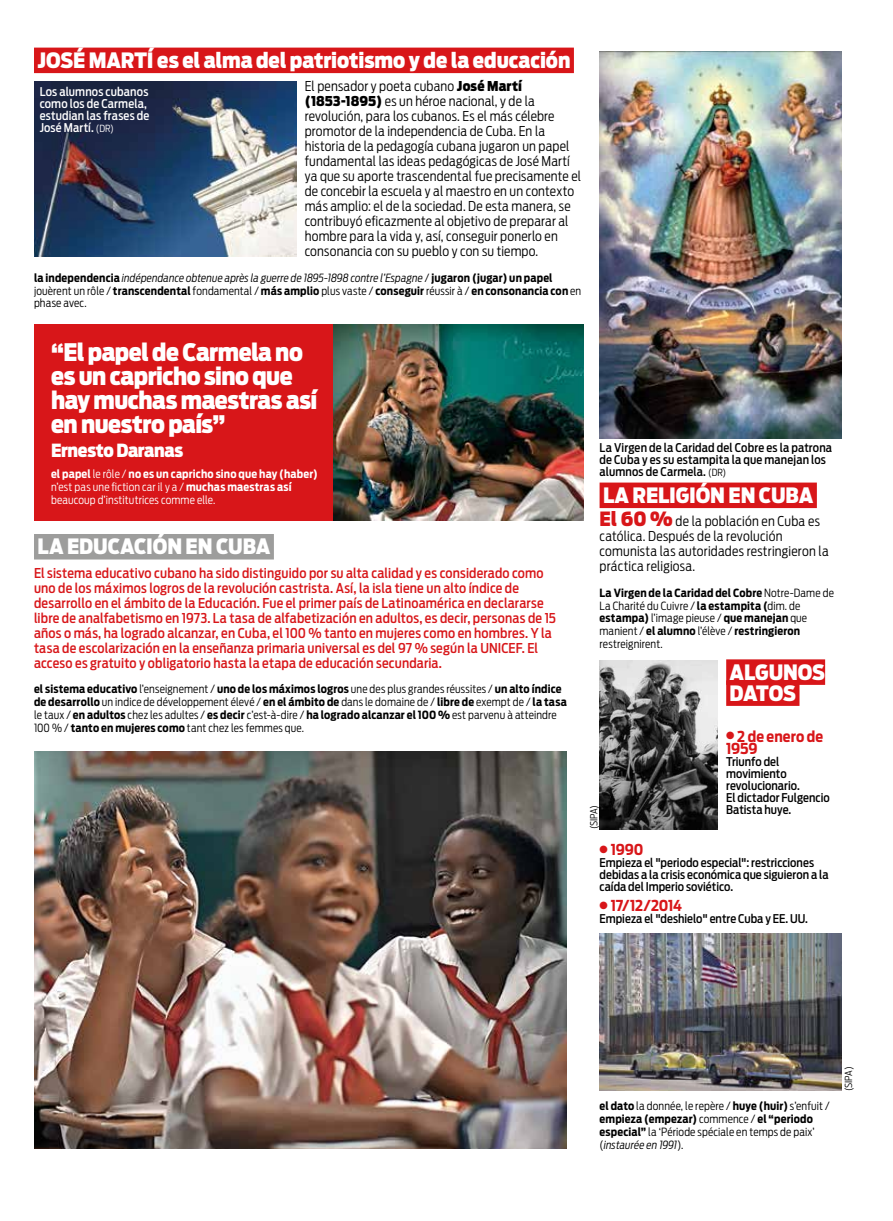
<style>
.page{position:relative;width:893px;height:1221px;background:#fff}
.page>*{position:absolute;margin:0;border:0;box-sizing:border-box;transform-origin:0 0}
.t1{font:900 24px/24px "Antenna Cond";letter-spacing:-.02em;color:#fff}
.t2{font:900 21px/21px "Antenna Cond";letter-spacing:-.005em;color:#fff}
.t3{font:900 18px "Antenna Cond";letter-spacing:-.02em;color:#fff}
.t4{font:700 15px/12px "Antenna Cond";letter-spacing:-.01em;color:#d81619}
.t5{font:300 13.5px/15px "Antenna Cond";letter-spacing:.015em;color:#000}
.t6{font:500 13.5px/15px "Antenna Cond";letter-spacing:.01em;color:#d81619}
.t7{font:500 12px/12px "Antenna Cond";letter-spacing:.005em;color:#000}
.t8{font:500 12px/12px "Antenna Cond";letter-spacing:.015em;color:#fff}
.t9{font:300 11.25px/12.8px "Antenna Cond";letter-spacing:.015em;color:#000}
.t10{font:700 11.25px/12.8px "Antenna Cond";color:#000}
.t11{font:300 11.25px/12.8px "Antenna Cond";letter-spacing:.015em;color:#fff}
.t12{font:300 9.75px "Antenna Cond";letter-spacing:-.005em;color:#000}
.s1{font-weight:900}
.s2{font-weight:300;font-style:italic}
.s3{font-weight:300}
.s4{font-weight:300;font-size:9.75px}
.s5{font-weight:700}
.s6{font-weight:900;font-size:19.5px;color:#d81619}
.s7{font-style:italic}
</style>
<div class="page">
<div style="left:726px;top:659px;width:99px;height:26px;background:#d81619"></div>
<div style="left:726px;top:680px;width:73px;height:26px;background:#d81619"></div>
<div style="left:34px;top:324px;width:305px;height:196px;background:#d81619"></div>
<div style="left:34px;top:534px;width:240px;height:25px;background:#9d9d9c"></div>
<div style="left:34px;top:48px;width:540px;height:25px;background:#d81619"></div>
<div style="left:600px;top:482px;width:217px;height:26px;background:#d81619"></div>
<img style="left:34px;top:751px;width:533px;height:397px">
<img style="left:34px;top:82px;width:262px;height:174px">
<img style="left:600px;top:51px;width:242px;height:387px">
<img style="left:600px;top:660px;width:118px;height:169px">
<img style="left:334px;top:324px;width:250px;height:196px">
<img style="left:600px;top:933px;width:242px;height:157px">
<h2 class="t2" style="left:37px;top:50px;width:534px">JOSÉ MARTÍ es el alma del patriotismo y de la educación</h2>
<p class="t5" style="left:305px;top:79px;width:278px">El pensador y poeta cubano <span class="s1">José Martí (1853-1895)</span> es un héroe nacional, y de la revolución, para los cubanos. Es el más célebre promotor de la independencia de Cuba. En la historia de la pedagogía cubana jugaron un papel fundamental las ideas pedagógicas de José Martí ya que su aporte trascendental fue precisamente el de concebir la escuela y al maestro en un contexto más amplio: el de la sociedad. De esta manera, se contribuyó eficazmente al objetivo de preparar al hombre para la vida y, así, conseguir ponerlo en consonancia con su pueblo y con su tiempo.</p>
<p class="t10" style="left:34px;top:271px;width:549px">la independencia <span class="s2">indépendance obtenue après la guerre de 1895-1898 contre l’Espagne</span> <span class="s3">/</span> jugaron (jugar) un papel <span class="s3">jouèrent un rôle /</span> transcendental <span class="s3">fondamental /</span> más amplio <span class="s3">plus vaste /</span> conseguir <span class="s3">réussir à /</span> en consonancia con <span class="s3">en phase avec.</span></p>
<p class="t8" style="left:40px;top:85px;width:111px">Los alumnos cubanos como los de Carmela, estudian las frases de<br>José Martí. <span class="s4">(DR)</span></p>
<h1 class="t1" style="left:51px;top:340px;width:268px">“El papel de Carmela no es un capricho sino que hay muchas maestras así en nuestro país”</h1>
<h3 class="t3" style="left:51px;top:439px;width:134px">Ernesto Daranas</h3>
<p class="t11" style="left:51px;top:467px;width:268px"><span class="s5">el papel</span> le rôle / <span class="s5">no es un capricho sino que hay (haber) </span>n’est pas une fiction car il y a / <span class="s5">muchas maestras así </span>beaucoup d’institutrices comme elle.</p>
<h2 class="t2" style="left:37px;top:536px;width:234px">LA EDUCACIÓN EN CUBA</h2>
<p class="t6" style="left:34px;top:565px;width:524px">El sistema educativo cubano ha sido distinguido por su alta calidad y es considerado como uno de los máximos logros de la revolución castrista. Así, la isla tiene un alto índice de desarrollo en el ámbito de la Educación. Fue el primer país de Latinoamérica en declararse libre de analfabetismo en 1973. La tasa de alfabetización en adultos, es decir, personas de 15 años o más, ha logrado alcanzar, en Cuba, el 100 % tanto en mujeres como en hombres. Y la tasa de escolarización en la enseñanza primaria universal es del 97 % según la UNICEF. El acceso es gratuito y obligatorio hasta la etapa de educación secundaria.</p>
<p class="t9" style="left:34px;top:683px;width:534px"><span class="s5">el sistema educativo</span> l’enseignement / <span class="s5">uno de los máximos logros</span> une des plus grandes réussites / <span class="s5">un alto índice de desarrollo</span> un indice de développement élevé / <span class="s5">en el ámbito de</span> dans le domaine de / <span class="s5">libre de</span> exempt de / <span class="s5">la tasa </span>le taux / <span class="s5">en adultos</span> chez les adultes / <span class="s5">es decir</span> c’est-à-dire / <span class="s5">ha logrado alcanzar el 100 %</span> est parvenu à atteindre 100 % / <span class="s5">tanto en mujeres como</span> tant chez les femmes que.</p>
<p class="t7" style="left:600px;top:441px;width:234px">La Virgen de la Caridad del Cobre es la patrona de Cuba y es su estampita la que manejan los alumnos de Carmela. <span class="s4">(DR)</span></p>
<h2 class="t2" style="left:603px;top:484px;width:212px">LA RELIGIÓN EN CUBA</h2>
<p class="t5" style="left:600px;top:514px;width:231px"><span class="s6">El 60 %</span> de la población en Cuba es católica. Después de la revolución comunista las autoridades restringieron la práctica religiosa.</p>
<p class="t9" style="left:600px;top:586px;width:236px"><span class="s5">La Virgen de la Caridad del Cobre</span> Notre-Dame de La Charité du Cuivre / <span class="s5">la estampita (</span>dim. de <span class="s5">estampa)</span> l’image pieuse / <span class="s5">que manejan</span> que manient / <span class="s5">el alumno</span> l’élève / <span class="s5">restringieron </span>restreignirent.</p>
<p class="t12" style="left:588px;top:829px;width:26px;rotate:-90deg">(SIPA)</p>
<h2 class="t2" style="left:730px;top:661px;width:97px">ALGUNOS<br>DATOS</h2>
<h3 class="t4" style="left:726px;top:730px;width:99px">● 2 de enero de<br>1959</h3>
<p class="t7" style="left:726px;top:755px;width:105px">Triunfo del movimiento revolucionario.<br>El dictador Fulgencio<br>Batista huye.</p>
<h3 class="t4" style="left:600px;top:843px;width:46px">● 1990</h3>
<p class="t7" style="left:600px;top:856px;width:231px">Empieza el "periodo especial": restricciones debidas a la crisis económica que siguieron a la caída del Imperio soviético.</p>
<h3 class="t4" style="left:600px;top:899px;width:84px">● 17/12/2014</h3>
<p class="t7" style="left:600px;top:912px;width:210px">Empieza el "deshielo" entre Cuba y EE. UU.</p>
<p class="t9" style="left:600px;top:1099px;width:232px"><span class="s5">el dato</span> la donnée, le repère / <span class="s5">huye (huir)</span> s’enfuit / <span class="s5">empieza (empezar)</span> commence / <span class="s5">el “periodo especial”</span> la ‘Période spéciale en temps de paix’ (<span class="s7">instaurée en 1991</span>).</p>
<p class="t12" style="left:843px;top:1090px;width:26px;rotate:-90deg">(SIPA)</p>
</div>
